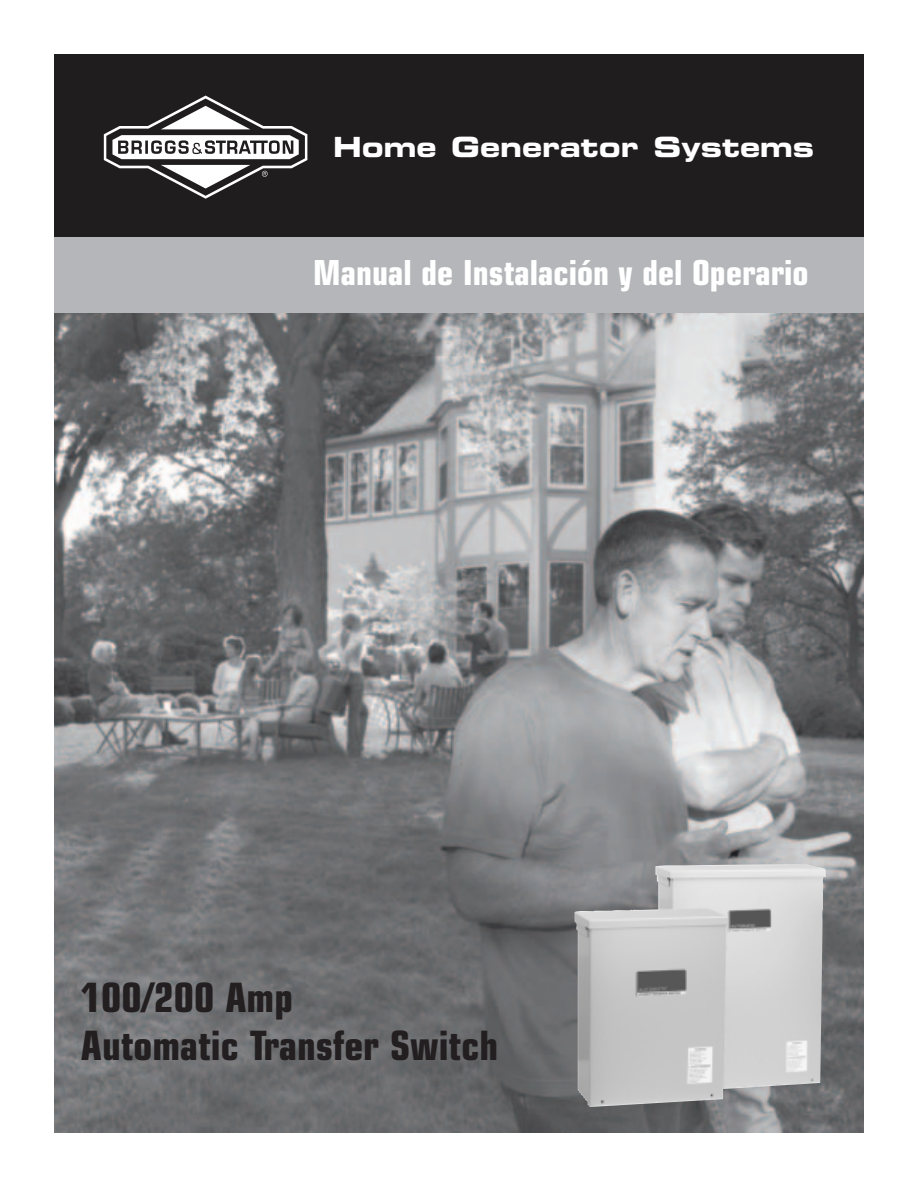
<style>
.page{position:relative;width:918px;height:1188px;background:#fff}
.page>*{position:absolute;margin:0;border:0;box-sizing:border-box;transform-origin:0 0}
.t1{font:700 condensed 40.5px/48px "Eurostile LT Std";color:#231f20}
.t2{font:700 condensed 34.5px "Eurostile LT Std";color:#fff}
.t3{font:27.75px "Eurostile LT Std Bold Ex 2";color:#fff}
</style>
<div class="page">
<img style="left:54px;top:313px;width:810px;height:820px">
<div style="left:54px;top:54px;width:810px;height:190px;background:#201d1e"></div>
<div style="left:54px;top:237px;width:810px;height:76px;background:#b5b6b9"></div>
<svg style="left:104px;top:96px;width:203px;height:103px"></svg>
<img style="left:574px;top:864px;width:252px;height:243px">
<p class="t3" style="left:333px;top:132px;width:482px">Home Generator Systems</p>
<p class="t2" style="left:313px;top:259px;width:497px">Manual de Instalación y del Operario</p>
<p class="t1" style="left:81px;top:977px;width:419px">100/200 Amp<br>Automatic Transfer Switch</p>
</div>
